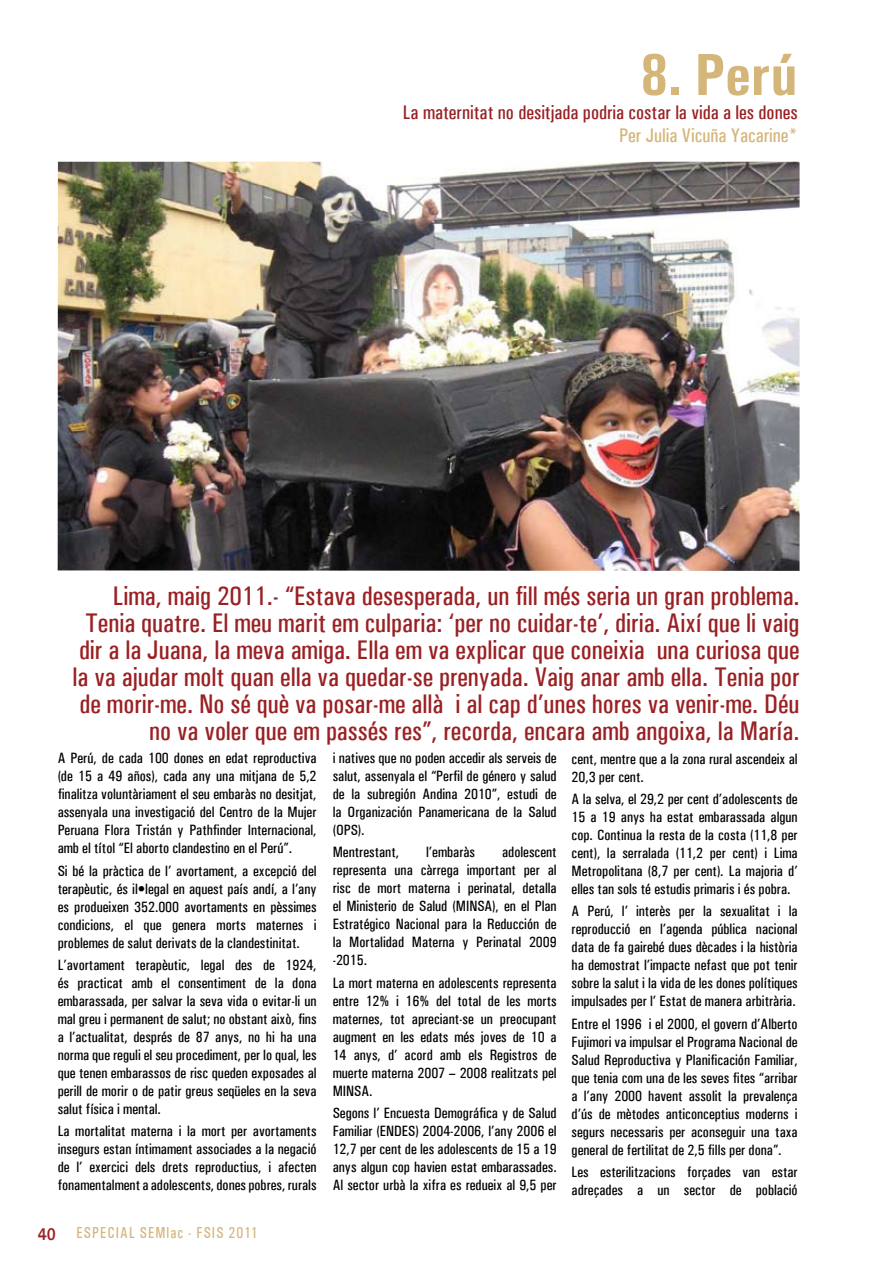
<style>
.page{position:relative;width:893px;height:1263px;background:#fff}
.page>*{position:absolute;margin:0;border:0;box-sizing:border-box;transform-origin:0 0}
.t1{font:700 condensed 59.4px "Univers";color:#d4b67b}
.t2{font:500 condensed 27px/27px "Univers";color:#9a2023;text-align:right}
.t3{font:500 condensed 19.8px "Univers";color:#9a2023}
.t4{font:500 condensed 19.8px "Univers";color:#d4b67b}
.t5{font:500 condensed 15.9px "Univers";letter-spacing:.075em;color:#d4b67b;scale:.93 1}
.t6{font:500 condensed 15px/18px "Univers";color:#000;text-align:justify}
.s1{font-weight:700;font-stretch:normal;font-size:16.95px;color:#9a2023}
</style>
<div class="page">
<img style="left:58px;top:162px;width:742px;height:409px">
<h1 class="t1" style="left:640px;top:39px;width:159px">8. Perú</h1>
<h3 class="t3" style="left:403px;top:100px;width:396px">La maternitat no desitjada podria costar la vida a les dones</h3>
<h3 class="t4" style="left:619px;top:124px;width:180px">Per Julia Vicuña Yacarine*</h3>
<p class="t2" style="left:73px;top:582px;width:729px">Lima, maig 2011.- “Estava desesperada, un fill més seria un gran problema.<br>Tenia quatre. El meu marit em culparia: ‘per no cuidar-te’, diria. Així que li vaig dir a la Juana, la meva amiga. Ella em va explicar que coneixia una curiosa que la va ajudar molt quan ella va quedar-se prenyada. Vaig anar amb ella. Tenia por de morir-me. No sé què va posar-me allà i al cap d’unes hores va venir-me. Déu no va voler que em passés res”, recorda, encara amb angoixa, la María.</p>
<p class="t6" style="left:572px;top:750px;width:228px">cent, mentre que a la zona rural ascendeix al<br>20,3 per cent.</p>
<p class="t6" style="left:572px;top:790px;width:228px">A la selva, el 29,2 per cent d’adolescents de 15 a 19 anys ha estat embarassada algun cop. Continua la resta de la costa (11,8 per cent), la serralada (11,2 per cent) i Lima Metropolitana (8,7 per cent). La majoria d’ elles tan sols té estudis primaris i és pobra.</p>
<p class="t6" style="left:572px;top:902px;width:228px">A Perú, l’ interès per la sexualitat i la reproducció en l’agenda pública nacional data de fa gairebé dues dècades i la història ha demostrat l’impacte nefast que pot tenir sobre la salut i la vida de les dones polítiques impulsades per l’ Estat de manera arbitrària.</p>
<p class="t6" style="left:572px;top:1014px;width:228px">Entre el 1996 i el 2000, el govern d’Alberto Fujimori va impulsar el Programa Nacional de Salud Reproductiva y Planificación Familiar, que tenia com una de les seves fites “arribar a l’any 2000 havent assolit la prevalença d’ús de mètodes anticonceptius moderns i segurs necessaris per aconseguir una taxa general de fertilitat de 2,5 fills per dona”.</p>
<p class="t6" style="left:572px;top:1163px;width:228px">Les esterilitzacions forçades van estar adreçades a un sector de població</p>
<p class="t6" style="left:333px;top:749px;width:225px">i natives que no poden accedir als serveis de salut, assenyala el “Perfil de género y salud de la subregión Andina 2010”, estudi de la Organización Panamericana de la Salud (OPS).</p>
<p class="t6" style="left:333px;top:843px;width:68px">Mentrestant,</p>
<p class="t6" style="left:426px;top:843px;width:50px">l’embaràs</p>
<p class="t6" style="left:58px;top:749px;width:260px">A Perú, de cada 100 dones en edat reproductiva (de 15 a 49 años), cada any una mitjana de 5,2 finalitza voluntàriament el seu embaràs no desitjat, assenyala una investigació del Centro de la Mujer Peruana Flora Tristán y Pathfinder Internacional, amb el títol “El aborto clandestino en el Perú”.</p>
<p class="t6" style="left:58px;top:861px;width:260px">Si bé la pràctica de l’ avortament, a excepció del terapèutic, és il•legal en aquest país andí, a l’any es produeixen 352.000 avortaments en pèssimes condicions, el que genera morts maternes i problemes de salut derivats de la clandestinitat.</p>
<p class="t6" style="left:58px;top:956px;width:260px">L’avortament terapèutic, legal des de 1924, és practicat amb el consentiment de la dona embarassada, per salvar la seva vida o evitar-li un mal greu i permanent de salut; no obstant això, fins a l’actualitat, després de 87 anys, no hi ha una norma que reguli el seu procediment, per lo qual, les que tenen embarassos de risc queden exposades al perill de morir o de patir greus seqüeles en la seva salut física i mental.</p>
<p class="t6" style="left:58px;top:1122px;width:260px">La mortalitat materna i la mort per avortaments insegurs estan íntimament associades a la negació de l’ exercici dels drets reproductius, i afecten fonamentalment a adolescents, dones pobres, rurals</p>
<p class="t6" style="left:333px;top:843px;width:225px;text-indent:169px">adolescent representa una càrrega important per al risc de mort materna i perinatal, detalla el Ministerio de Salud (MINSA), en el Plan Estratégico Nacional para la Reducción de la Mortalidad Materna y Perinatal 2009 -2015.</p>
<p class="t6" style="left:333px;top:973px;width:225px">La mort materna en adolescents representa entre 12% i 16% del total de les morts maternes, tot apreciant-se un preocupant augment en les edats més joves de 10 a 14 anys, d’ acord amb els Registros de muerte materna 2007 – 2008 realitzats pel MINSA.</p>
<p class="t6" style="left:333px;top:1104px;width:225px">Segons l’ Encuesta Demográfica y de Salud Familiar (ENDES) 2004-2006, l’any 2006 el 12,7 per cent de les adolescents de 15 a 19 anys algun cop havien estat embarassades.<br>Al sector urbà la xifra es redueix al 9,5 per</p>
<p class="t5" style="left:38px;top:1223px;width:238px"><span class="s1">40</span> ESPECIAL SEMlac - FSIS 2011</p>
</div>
